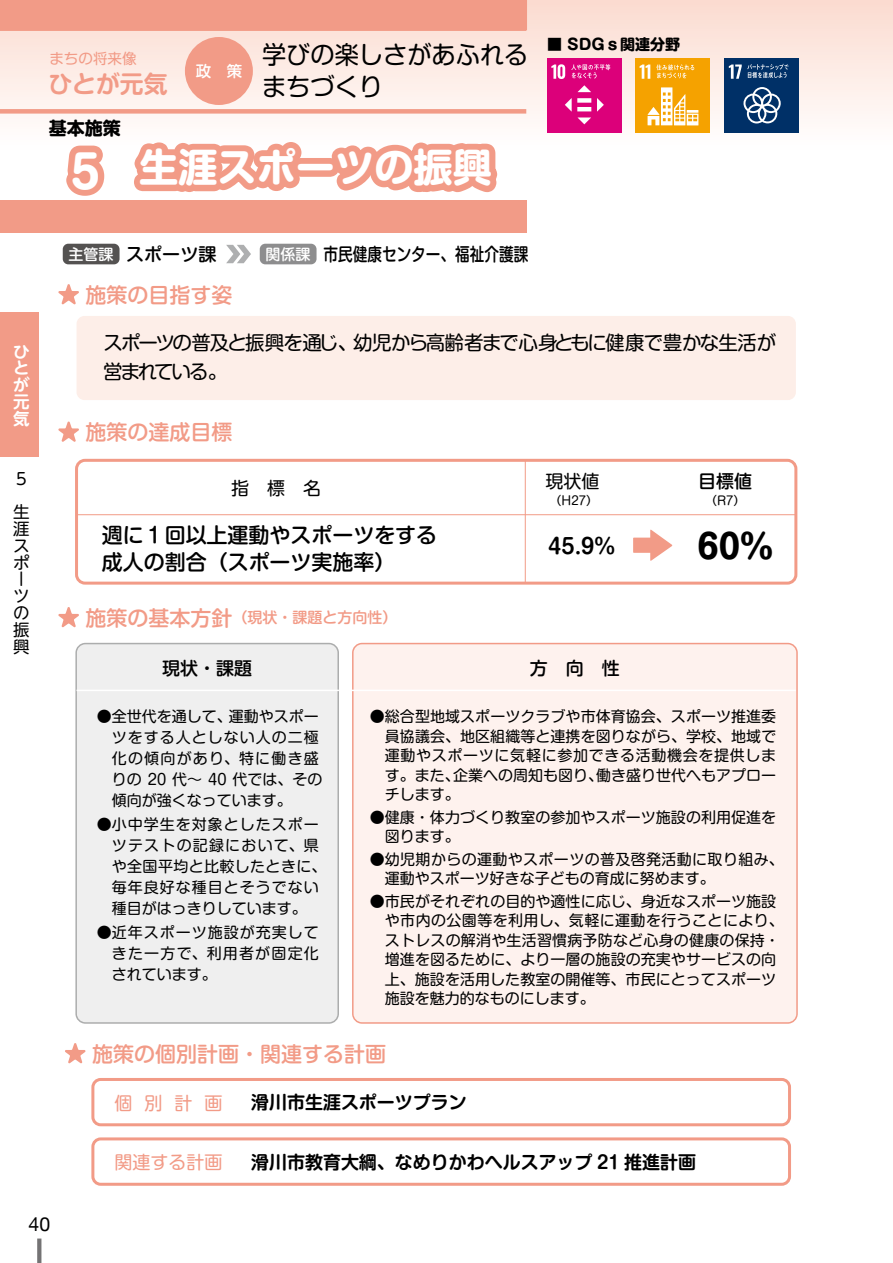
<style>
.page{position:relative;width:893px;height:1263px;background:#fff}
.page>*{position:absolute;margin:0;border:0;box-sizing:border-box;transform-origin:0 0}
.t1{font:700 39.15px "Shin M Go Pro";color:#fff}
.t2{font:700 33px "Shin M Go Pro";color:#000}
.t3{font:24.6px/32px "Shin M Go Pro";color:#000}
.t4{font:700 23.85px "Shin M Go Pro De";color:#f29b87}
.t5{font:500 21px/27px "Shin M Go Pro";color:#000}
.t6{font:500 21px "Shin M Go Pro";color:#f29b87}
.t7{font:700 21px "Shin M Go Pro De";color:#000}
.t8{font:19.5px/28.5px "Shin M Go Pro";letter-spacing:-.09em;color:#000}
.t9{font:19.5px "Helvetica Neue";color:#000}
.t10{font:700 18px "Shin M Go Pro De";color:#000}
.t11{font:500 18px "Shin M Go Pro";color:#000}
.t12{font:500 18px "Shin M Go Pro";color:#000;scale:.81 1}
.t13{font:18px "Shin M Go Pro";color:#f29b87}
.t14{font:18px "Shin M Go Pro";color:#000}
.t15{font:700 18px "Shin M Go Pro";color:#000}
.t16{font:16.5px/16.8px "UD Shin M Go Pro";color:#000}
.t17{font:700 16.5px/16.8px "UD Shin M Go Pro De";color:#fff;text-align:justify}
.t18{font:500 15.45px "Shin M Go Pro";color:#fff}
.t19{font:15px/19.5px "Shin M Go Pro";letter-spacing:.005em;color:#000}
.t20{font:15px/21px "Shin M Go Pro";letter-spacing:.065em;color:#000}
.t21{font:15px/19.5px "Shin M Go Pro";letter-spacing:.025em;color:#000}
.t22{font:500 15px "Shin M Go Pro";color:#f29b87}
.t23{font:700 15px "Shin M Go Pro";color:#000}
.t24{font:14.55px "Shin M Go Pro";color:#f29b87}
.t25{font:12px "Shin M Go Pro";color:#000}
.s1{font-size:45px}
.s2{font-size:15px;color:#fff}
.s3{font-size:21px}
</style>
<div class="page">
<div style="left:0;top:0;width:893px;height:154px;background:linear-gradient(to bottom,#fbdbcf,#fff)"></div>
<div style="left:77px;top:316px;width:719px;height:84px;background:#fdeee8;border-radius:8px"></div>
<svg style="left:58px;top:284px;width:21px;height:21px"></svg>
<svg style="left:58px;top:421px;width:21px;height:21px"></svg>
<svg style="left:58px;top:607px;width:21px;height:21px"></svg>
<div style="left:547px;top:58px;width:75px;height:75px;background:#dc007a"></div>
<div style="left:635px;top:58px;width:75px;height:75px;background:#f5a200"></div>
<svg style="left:640px;top:65px;width:10px;height:14px"></svg>
<svg style="left:648px;top:87px;width:50px;height:38px"></svg>
<svg style="left:656px;top:64px;width:38px;height:14px"></svg>
<div style="left:724px;top:58px;width:75px;height:75px;background:#003067"></div>
<svg style="left:743px;top:87px;width:38px;height:36px"></svg>
<svg style="left:729px;top:64px;width:59px;height:15px"></svg>
<div style="left:75px;top:643px;width:264px;height:381px;background:#efefef"></div>
<div style="left:352px;top:643px;width:446px;height:381px;background:#fef2ee"></div>
<hr style="left:77px;top:690px;width:262px;height:1px;background:#fff">
<hr style="left:352px;top:690px;width:444px;height:1px;background:#fff">
<div style="left:63px;top:244px;width:57px;height:20px;background:#545251;border-radius:6px"></div>
<div style="left:75px;top:459px;width:722px;height:126px;border:3px solid #f29b87;border-radius:9px"></div>
<hr style="left:77px;top:514px;width:719px;height:1px;background:#f29b87">
<hr style="left:525px;top:460px;width:1px;height:123px;background:#f29b87">
<svg style="left:65px;top:1043px;width:21px;height:21px"></svg>
<div style="left:91px;top:1078px;width:700px;height:48px;border:3px solid #f29b87;border-radius:8px"></div>
<div style="left:91px;top:1137px;width:700px;height:49px;border:3px solid #f29b87;border-radius:8px"></div>
<div style="left:0;top:0;width:527px;height:30px;background:#f29b87"></div>
<hr style="left:0;top:28px;width:526px;height:3px;background:#f29b87">
<div style="left:0;top:109px;width:526px;height:5px;background:#f29b87"></div>
<div style="left:0;top:200px;width:526px;height:33px;background:#f29b87"></div>
<svg style="left:60px;top:139px;width:50px;height:57px"></svg>
<svg style="left:124px;top:38px;width:486px;height:227px"></svg>
<div style="left:185px;top:37px;width:68px;height:68px;background:#f29b87;border-radius:50%"></div>
<svg style="left:650px;top:530px;width:22px;height:31px"></svg>
<div style="left:633px;top:538px;width:19px;height:15px;background:#f29b87"></div>
<svg style="left:37px;top:1238px;width:4px;height:25px"></svg>
<div style="left:0;top:313px;width:38px;height:144px;background:#f29b87"></div>
<p class="t24" style="left:49px;top:47px;width:89px">まちの将来像</p>
<h3 class="t3" style="left:262px;top:36px;width:268px">学びの楽しさがあふれるまちづくり</h3>
<p class="t18" style="left:196px;top:58px;width:48px">政　策</p>
<h3 class="t4" style="left:48px;top:65px;width:121px">ひとが元気</h3>
<p class="t15" style="left:49px;top:114px;width:74px">基本施策</p>
<h1 class="t1" style="left:71px;top:135px;width:423px"><span class="s1">5</span> 生涯スポーツの振興</h1>
<p class="t23" style="left:547px;top:32px;width:135px">■ SDGｓ関連分野</p>
<p class="t17" style="left:13px;top:342px;width:18px">ひとが元気</p>
<p class="t16" style="left:13px;top:461px;width:18px;line-height:33.5px">５生</p>
<p class="t16" style="left:13px;top:520px;width:18px">涯スポーツの振興</p>
<p class="t11" style="left:68px;top:239px;width:149px"><span class="s2">主管課</span> スポーツ課</p>
<h3 class="t6" style="left:85px;top:278px;width:149px">施策の目指す姿</h3>
<p class="t12" style="left:265px;top:239px;width:326px"><span class="s2">関係課</span> 市民健康センター、福祉介護課</p>
<h3 class="t8" style="left:103px;top:326px;width:674px">スポーツの普及と振興を通じ、幼児から高齢者まで心身ともに健康で豊かな生活が営まれている。</h3>
<h3 class="t6" style="left:85px;top:415px;width:149px">施策の達成目標</h3>
<p class="t14" style="left:231px;top:473px;width:91px">指　標　名</p>
<h3 class="t5" style="left:102px;top:519px;width:337px">週に１回以上運動やスポーツをする成人の割合（スポーツ実施率）</h3>
<p class="t14" style="left:545px;top:466px;width:55px">現状値</p>
<p class="t25" style="left:550px;top:491px;width:50px">（H27）</p>
<p class="t11" style="left:698px;top:466px;width:55px">目標値</p>
<p class="t25" style="left:705px;top:491px;width:42px">（R7）</p>
<h3 class="t7" style="left:548px;top:529px;width:68px">45.9%</h3>
<h2 class="t2" style="left:697px;top:519px;width:77px">60%</h2>
<p class="t22" style="left:85px;top:605px;width:314px"><span class="s3">施策の基本方針</span>（現状・課題と方向性）</p>
<p class="t11" style="left:162px;top:654px;width:91px">現状・課題</p>
<p class="t11" style="left:530px;top:654px;width:91px">方　向　性</p>
<p class="t19" style="left:112px;top:704px;width:212px;line-height:21px;text-indent:-15px">●全世代を通して、運動やスポーツをする人としない人の二極化の傾向があり、特に働き盛りの 20 代～ 40 代では、その傾向が強くなっています。</p>
<p class="t20" style="left:112px;top:812px;width:216px;text-indent:-15px">●小中学生を対象としたスポーツテストの記録において、県や全国平均と比較したときに、毎年良好な種目とそうでない種目がはっきりしています。</p>
<p class="t19" style="left:112px;top:920px;width:209px;line-height:21px;text-align:justify;text-indent:-15px">●近年スポーツ施設が充実してきた一方で、利用者が固定化されています。</p>
<p class="t19" style="left:385px;top:705px;width:393px;text-align:justify;text-indent:-15px">●総合型地域スポーツクラブや市体育協会、スポーツ推進委員協議会、地区組織等と連携を図りながら、学校、地域で運動やスポーツに気軽に参加できる活動機会を提供します。また、企業への周知も図り、働き盛り世代へもアプローチします。</p>
<p class="t19" style="left:385px;top:806px;width:393px;text-indent:-15px">●健康・体力づくり教室の参加やスポーツ施設の利用促進を図ります。</p>
<p class="t21" style="left:385px;top:848px;width:400px;text-indent:-15px">●幼児期からの運動やスポーツの普及啓発活動に取り組み、運動やスポーツ好きな子どもの育成に努めます。</p>
<p class="t19" style="left:385px;top:890px;width:400px;text-indent:-15px">●市民がそれぞれの目的や適性に応じ、身近なスポーツ施設や市内の公園等を利用し、気軽に運動を行うことにより、ストレスの解消や生活習慣病予防など心身の健康の保持・増進を図るために、より一層の施設の充実やサービスの向上、施設を活用した教室の開催等、市民にとってスポーツ施設を魅力的なものにします。</p>
<h3 class="t6" style="left:92px;top:1037px;width:296px">施策の個別計画・関連する計画</h3>
<p class="t13" style="left:114px;top:1088px;width:109px">個別計画</p>
<p class="t10" style="left:251px;top:1088px;width:217px">滑川市生涯スポーツプラン</p>
<p class="t13" style="left:114px;top:1148px;width:109px">関連する計画</p>
<p class="t10" style="left:251px;top:1147px;width:446px">滑川市教育大綱、なめりかわヘルスアップ 21 推進計画</p>
<h3 class="t9" style="left:28px;top:1209px;width:23px">40</h3>
</div>
